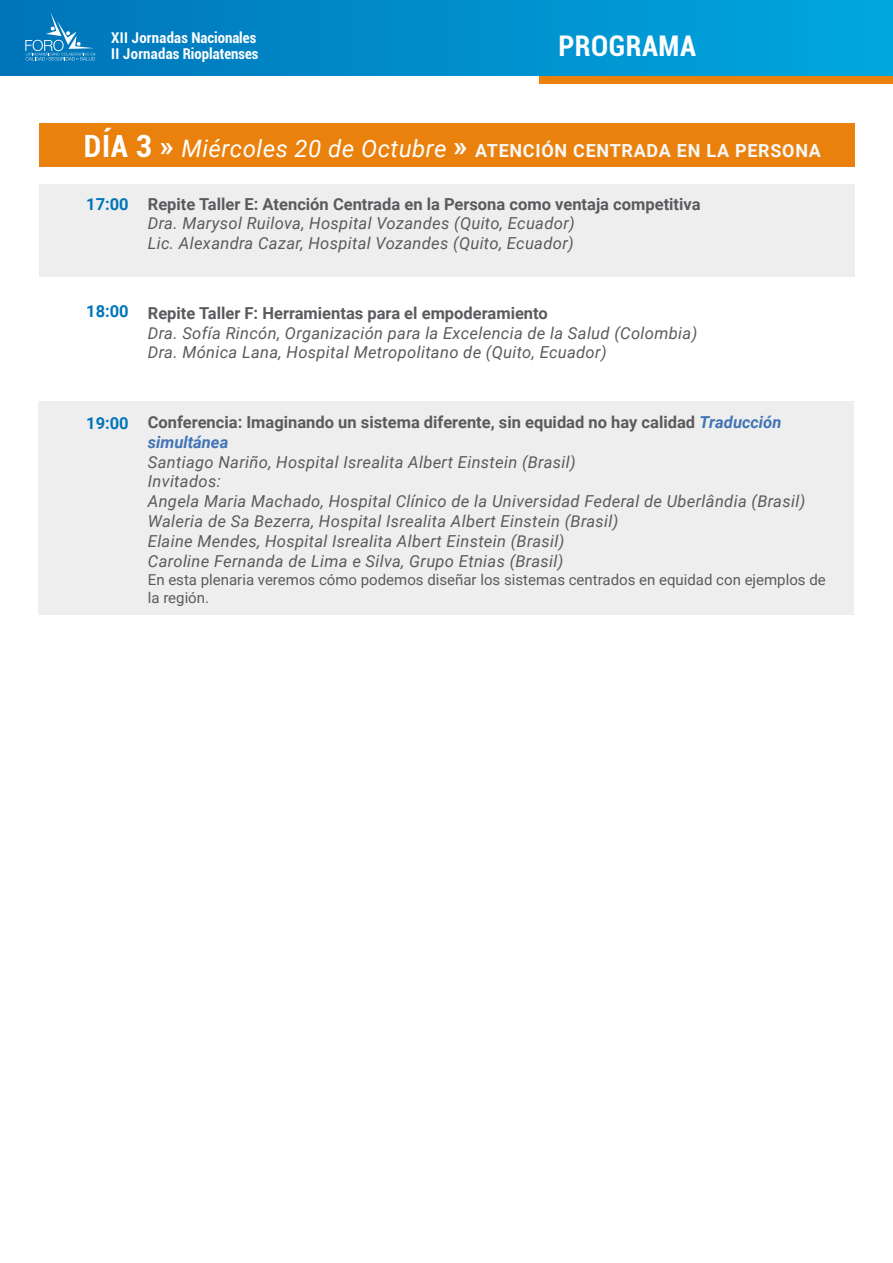
<style>
.page{position:relative;width:893px;height:1263px;background:#fff}
.page>*{position:absolute;margin:0;border:0;box-sizing:border-box;transform-origin:0 0}
.t1{font:700 condensed 28.5px "Roboto";letter-spacing:.02em;color:#fff}
.t2{font:700 18px "Roboto";letter-spacing:.04em;color:#f8f8f8}
.t3{font:italic 16.5px/19.8px "Roboto";letter-spacing:.02em;color:#5b5b5f}
.t4{font:700 16.5px/19.8px "Roboto";color:#5b5b5f}
.t5{font:700 16.5px "Roboto";color:#0074b9}
.t6{font:15px/18px "Roboto";color:#5b5b5f}
.t7{font:700 condensed 14.85px/16.8px "Roboto";color:#fff}
.s1{font-stretch:condensed;font-size:30.6px;color:#fff}
.s2{font-weight:400;font-style:italic;font-size:24px;color:#fff}
.s3{font-style:italic;color:#4374b6}
</style>
<div class="page">
<div style="left:39px;top:123px;width:815px;height:44px;background:#ea810c"></div>
<div style="left:39px;top:184px;width:815px;height:92px;background:#eee"></div>
<div style="left:39px;top:401px;width:815px;height:214px;background:#eee"></div>
<div style="left:0;top:0;width:893px;height:76px;background:linear-gradient(to right,#0073b9,#00a7e0)"></div>
<div style="left:539px;top:76px;width:354px;height:8px;background:#ea810c"></div>
<svg style="left:25px;top:12px;width:70px;height:49px;background:#2289c4"></svg>
<p class="t7" style="left:111px;top:28px;width:149px">XII Jornadas Nacionales<br>II Jornadas Rioplatenses</p>
<h1 class="t1" style="left:558px;top:26px;width:139px">PROGRAMA</h1>
<p class="t2" style="left:84px;top:138px;width:739px"><span class="s1">DÍA 3 »</span> <span class="s2">Miércoles 20 de Octubre</span> <span class="s1">»</span> ATENCIÓN CENTRADA EN LA PERSONA</p>
<p class="t5" style="left:86px;top:193px;width:44px">17:00</p>
<p class="t4" style="left:148px;top:193px;width:554px">Repite Taller E: Atención Centrada en la Persona como ventaja competitiva</p>
<p class="t3" style="left:148px;top:213px;width:428px">Dra. Marysol Ruilova, Hospital Vozandes (Quito, Ecuador)<br>Lic. Alexandra Cazar, Hospital Vozandes (Quito, Ecuador)</p>
<p class="t5" style="left:86px;top:300px;width:44px">18:00</p>
<p class="t4" style="left:148px;top:302px;width:401px">Repite Taller F: Herramientas para el empoderamiento</p>
<p class="t3" style="left:148px;top:322px;width:551px">Dra. Sofía Rincón, Organización para la Excelencia de la Salud (Colombia)<br>Dra. Mónica Lana, Hospital Metropolitano de (Quito, Ecuador)</p>
<p class="t5" style="left:86px;top:411px;width:44px">19:00</p>
<p class="t4" style="left:148px;top:411px;width:635px">Conferencia: Imaginando un sistema diferente, sin equidad no hay calidad <span class="s3">Traducción simultánea</span></p>
<p class="t3" style="left:148px;top:451px;width:659px">Santiago Nariño, Hospital Isrealita Albert Einstein (Brasil)<br>Invitados:<br>Angela Maria Machado, Hospital Clínico de la Universidad Federal de Uberlândia (Brasil)<br>Waleria de Sa Bezerra, Hospital Isrealita Albert Einstein (Brasil)<br>Elaine Mendes, Hospital Isrealita Albert Einstein (Brasil)<br>Caroline Fernanda de Lima e Silva, Grupo Etnias (Brasil)</p>
<p class="t6" style="left:148px;top:570px;width:679px">En esta plenaria veremos cómo podemos diseñar los sistemas centrados en equidad con ejemplos de la región.</p>
</div>
